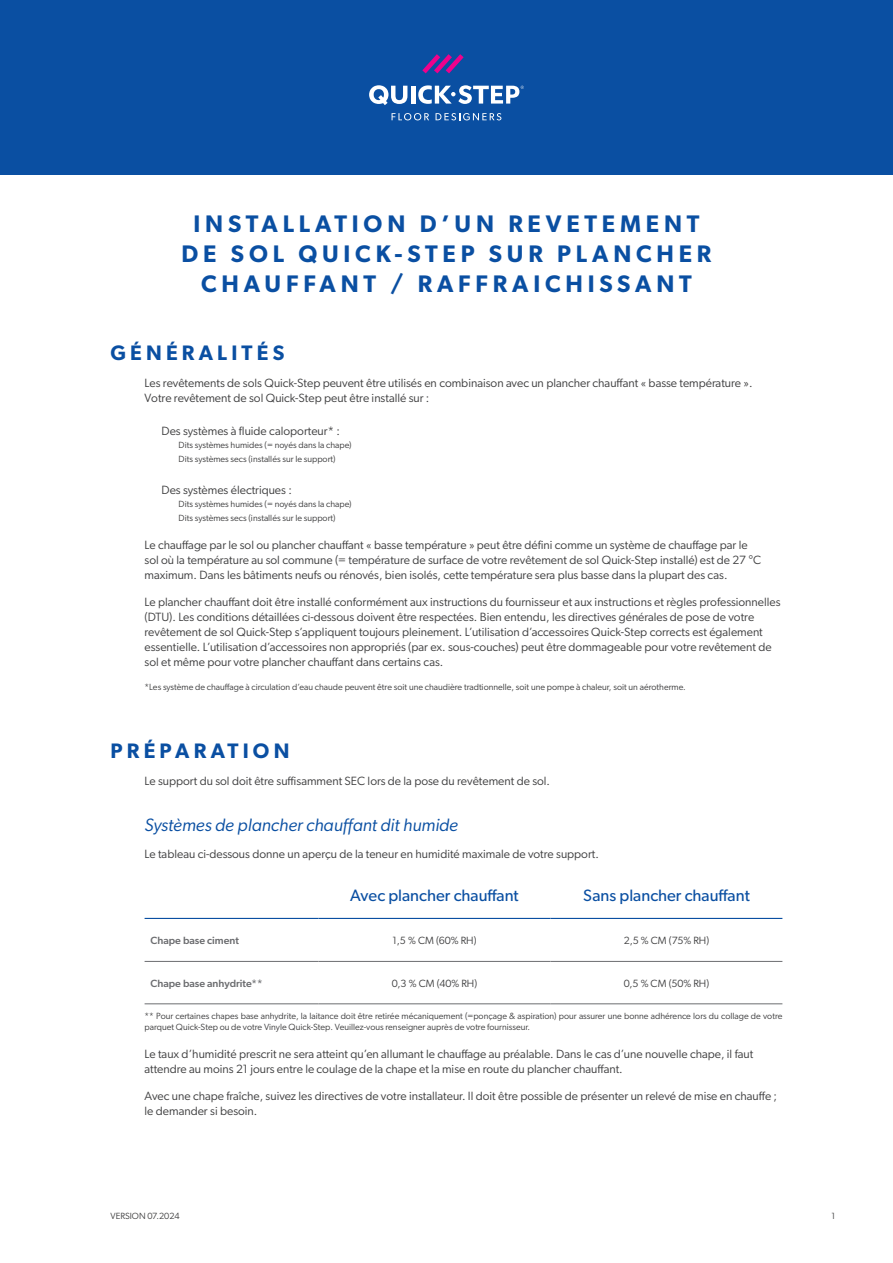
<style>
.page{position:relative;width:893px;height:1263px;background:#fff}
.page>*{position:absolute;margin:0;border:0;box-sizing:border-box;transform-origin:0 0}
.T0_-_Title{font:600 24px/30px "Gibson";letter-spacing:.2em;color:#0a4fa2;text-align:center}
.T1_-_Title{font:600 21px "Gibson";letter-spacing:.2em;color:#0a4fa2}
.T2_-_Title{font:italic 18px "Gibson";color:#0a4fa2}
.Table_-_Header_-_Big{font:16.5px "Gibson";color:#0a4fa2}
.Body{font:12px/15px "Gibson";color:#3e3e3f}
.Bullets_-_No_Spacing{font:12px "Gibson";color:#3e3e3f}
.Table_-_Body{font:10.5px "Gibson";color:#3e3e3f}
.Table_-_Body_-_Left{font:500 10.5px "Gibson";color:#6c6d70}
.Annotation{font:9px/10.8px "Gibson";color:#3e3e3f}
.Bullets_-_Level_2{font:9px "Gibson";color:#3e3e3f}
</style>
<div class="page">
<div style="left:0;top:0;width:893px;height:174px;background:#0a4fa2"></div>
<svg style="left:392px;top:113px;width:37px;height:7px"></svg>
<svg style="left:436px;top:113px;width:65px;height:7px"></svg>
<svg style="left:422px;top:54px;width:42px;height:19px"></svg>
<svg style="left:369px;top:85px;width:38px;height:20px"></svg>
<hr style="left:411px;top:86px;width:4px;height:18px;background:#fff">
<svg style="left:418px;top:85px;width:106px;height:19px"></svg>
<hr style="left:145px;top:918px;width:173px;height:1px;background:#0a4fa2">
<hr style="left:318px;top:918px;width:232px;height:1px;background:#0a4fa2">
<hr style="left:550px;top:918px;width:232px;height:1px;background:#0a4fa2">
<hr style="left:145px;top:961px;width:173px;height:1px;background:#6c6d70">
<hr style="left:318px;top:961px;width:232px;height:1px;background:#6c6d70">
<hr style="left:550px;top:961px;width:232px;height:1px;background:#6c6d70">
<hr style="left:145px;top:1003px;width:173px;height:1px;background:#6c6d70">
<hr style="left:318px;top:1003px;width:232px;height:1px;background:#6c6d70">
<hr style="left:550px;top:1003px;width:232px;height:1px;background:#6c6d70">
<p class="T0_-_Title" style="left:182px;top:208px;width:531px">INSTALLATION D’UN REVETEMENT<br>DE SOL QUICK-STEP SUR PLANCHER<br>CHAUFFANT / RAFFRAICHISSANT</p>
<p class="T1_-_Title" style="left:111px;top:340px;width:175px">GÉNÉRALITÉS</p>
<p class="Body" style="left:145px;top:375px;width:609px">Les revêtements de sols Quick-Step peuvent être utilisés en combinaison avec un plancher chauffant « basse température ».<br>Votre revêtement de sol Quick-Step peut être installé sur :</p>
<p class="Bullets_-_No_Spacing" style="left:162px;top:423px;width:180px">Des systèmes à fluide caloporteur* :</p>
<p class="Bullets_-_Level_2" style="left:179px;top:440px;width:175px">Dits systèmes humides (= noyés dans la chape)</p>
<p class="Bullets_-_Level_2" style="left:179px;top:453px;width:159px">Dits systèmes secs (installés sur le support)</p>
<p class="Bullets_-_No_Spacing" style="left:162px;top:482px;width:132px">Des systèmes électriques :</p>
<p class="Bullets_-_Level_2" style="left:179px;top:499px;width:175px">Dits systèmes humides (= noyés dans la chape)</p>
<p class="Bullets_-_Level_2" style="left:179px;top:512px;width:159px">Dits systèmes secs (installés sur le support)</p>
<p class="Body" style="left:145px;top:537px;width:618px">Le chauffage par le sol ou plancher chauffant « basse température » peut être défini comme un système de chauffage par le sol où la température au sol commune (= température de surface de votre revêtement de sol Quick-Step installé) est de 27 °C maximum. Dans les bâtiments neufs ou rénovés, bien isolés, cette température sera plus basse dans la plupart des cas.</p>
<p class="Body" style="left:145px;top:595px;width:637px">Le plancher chauffant doit être installé conformément aux instructions du fournisseur et aux instructions et règles professionnelles (DTU). Les conditions détaillées ci-dessous doivent être respectées. Bien entendu, les directives générales de pose de votre revêtement de sol Quick-Step s’appliquent toujours pleinement. L’utilisation d’accessoires Quick-Step corrects est également essentielle. L’utilisation d’accessoires non appropriés (par ex. sous-couches) peut être dommageable pour votre revêtement de sol et même pour votre plancher chauffant dans certains cas.</p>
<p class="Annotation" style="left:145px;top:681px;width:543px">*Les système de chauffage à circulation d’eau chaude peuvent être soit une chaudière tradtionnelle, soit une pompe à chaleur, soit un aérotherme.</p>
<p class="T1_-_Title" style="left:111px;top:738px;width:180px">PRÉPARATION</p>
<p class="Body" style="left:145px;top:774px;width:407px">Le support du sol doit être suffisamment SEC lors de la pose du revêtement de sol.</p>
<p class="T2_-_Title" style="left:145px;top:814px;width:315px">Systèmes de plancher chauffant dit humide</p>
<p class="Body" style="left:145px;top:847px;width:456px">Le tableau ci-dessous donne un aperçu de la teneur en humidité maximale de votre support.</p>
<p class="Table_-_Header_-_Big" style="left:350px;top:886px;width:170px">Avec plancher chauffant</p>
<p class="Table_-_Header_-_Big" style="left:583px;top:886px;width:168px">Sans plancher chauffant</p>
<p class="Table_-_Body_-_Left" style="left:151px;top:934px;width:90px">Chape base ciment</p>
<p class="Table_-_Body" style="left:392px;top:934px;width:86px">1,5 % CM (60% RH)</p>
<p class="Table_-_Body" style="left:624px;top:934px;width:87px">2,5 % CM (75% RH)</p>
<p class="Table_-_Body_-_Left" style="left:151px;top:977px;width:114px">Chape base anhydrite**</p>
<p class="Table_-_Body" style="left:392px;top:977px;width:87px">0,3 % CM (40% RH)</p>
<p class="Table_-_Body" style="left:624px;top:977px;width:87px">0,5 % CM (50% RH)</p>
<p class="Annotation" style="left:145px;top:1010px;width:639px">** Pour certaines chapes base anhydrite, la laitance doit être retirée mécaniquement (=ponçage &amp; aspiration) pour assurer une bonne adhérence lors du collage de votre parquet Quick-Step ou de votre Vinyle Quick-Step. Veuillez-vous renseigner auprès de votre fournisseur.</p>
<p class="Body" style="left:145px;top:1046px;width:610px">Le taux d’humidité prescrit ne sera atteint qu’en allumant le chauffage au préalable. Dans le cas d’une nouvelle chape, il faut attendre au moins 21 jours entre le coulage de la chape et la mise en route du plancher chauffant.</p>
<p class="Body" style="left:145px;top:1088px;width:634px">Avec une chape fraîche, suivez les directives de votre installateur. Il doit être possible de présenter un relevé de mise en chauffe ; le demander si besoin.</p>
<p class="Annotation" style="left:111px;top:1210px;width:71px">VERSION 07.2024</p>
<p class="Annotation" style="left:831px;top:1210px;width:5px">1</p>
</div>
